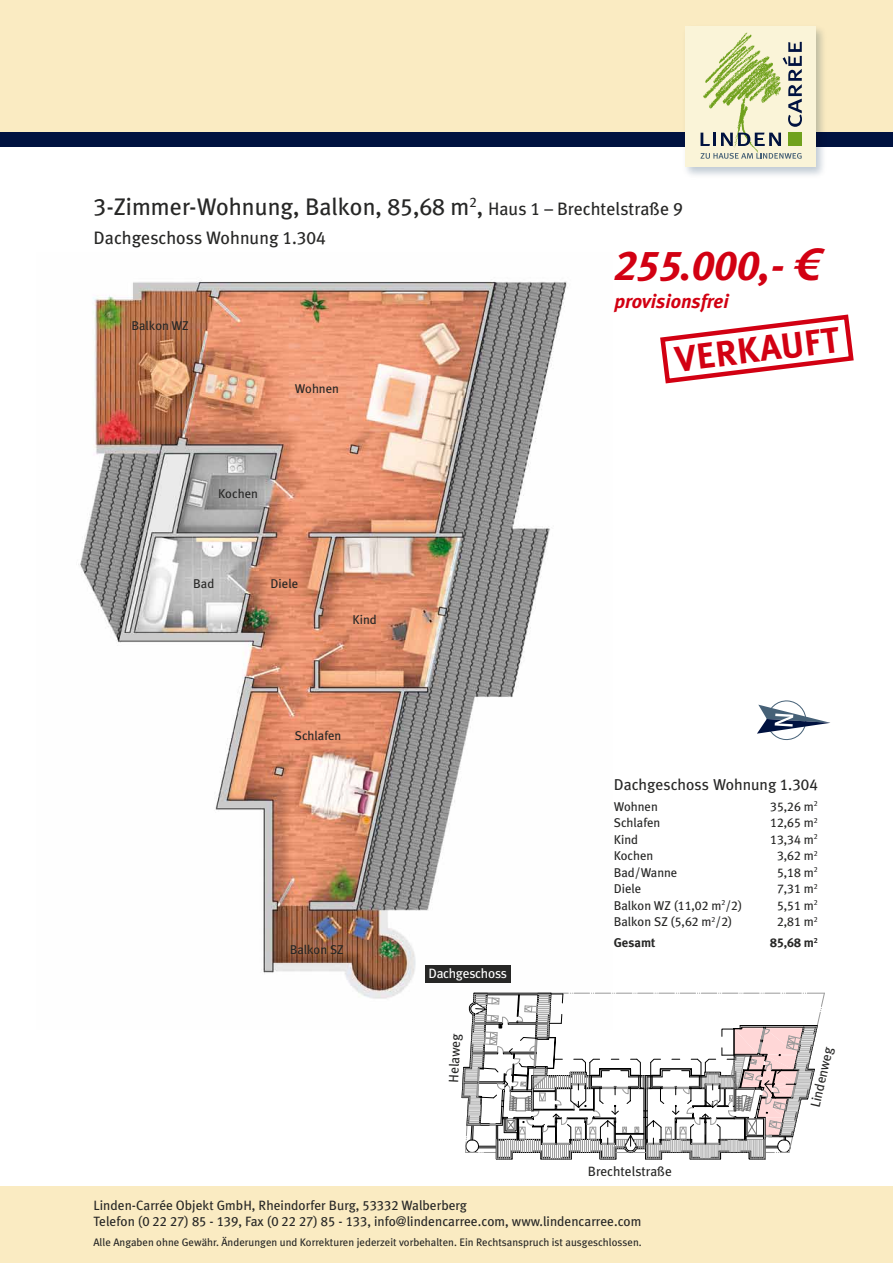
<style>
.page{position:relative;width:893px;height:1263px;background:#fff}
.page>*{position:absolute;margin:0;border:0;box-sizing:border-box;transform-origin:0 0}
.t1{font:italic 42px "Meta Plus Bold Caps";color:#d20012}
.t2{font:36px "Meta Plus Bold Caps";color:#d20012}
.t3{font:24px "Meta Plus";color:#272726}
.t4{font:italic 700 19.5px "Meta Plus";color:#d20012}
.t5{font:18px "Meta Plus";color:#272726}
.t6{font:15.75px "Meta Plus";color:#272726}
.t7{font:13.5px/16.2px "Meta Plus";color:#272726}
.t8{font:13.5px "Meta Plus";letter-spacing:-.02em;color:#fff}
.t9{font:12.75px "Meta Plus";color:#272726}
.t10{font:12.75px "Meta Plus Book Caps";color:#272726}
.t11{font:12.75px "Meta Plus Bold Caps";color:#272726}
.t12{font:700 12.75px "Meta Plus";color:#272726}
.t13{font:10.8px "Meta Plus";color:#272726}
.s1{font-family:"Meta Plus Book Caps"}
.s2{font-size:18px}
.s3{font-family:"Meta Plus Book Caps";font-size:18px}
.s4{font-family:"Linotype Euro Font Ato F";font-style:normal;font-size:45px}
.s5{font-family:"Meta Plus"}
.s6{font-family:"Meta Plus";font-weight:700}
</style>
<div class="page">
<div style="left:0;top:132px;width:893px;height:15px;background:#001240"></div>
<div style="left:0;top:0;width:893px;height:132px;background:#faebc2"></div>
<img style="left:685px;top:26px;width:138px;height:149px">
<div style="left:685px;top:27px;width:131px;height:140px;background:#faf4d8"></div>
<img style="left:700px;top:32px;width:83px;height:121px">
<svg style="left:700px;top:133px;width:81px;height:13px"></svg>
<svg style="left:700px;top:153px;width:102px;height:6px"></svg>
<div style="left:788px;top:133px;width:14px;height:13px;background:#70a11c"></div>
<svg style="left:783px;top:42px;width:19px;height:85px"></svg>
<div style="left:0;top:1186px;width:893px;height:77px;background:#faebc2"></div>
<img style="left:78px;top:280px;width:490px;height:719px">
<svg style="left:461px;top:992px;width:364px;height:168px"></svg>
<div style="left:425px;top:965px;width:85px;height:18px;background:#272726"></div>
<svg style="left:757px;top:700px;width:73px;height:40px"></svg>
<svg style="left:660px;top:314px;width:194px;height:70px"></svg>
<h3 class="t3" style="left:94px;top:192px;width:591px"><span class="s1">3</span>-Zimmer-Wohnung, Balkon, <span class="s1">85,68</span> m<sup>2</sup><span class="s1">,</span> <span class="s2">Haus</span> <span class="s3">1</span> <span class="s2">– Brechtelstraße</span> <span class="s3">9</span></h3>
<h3 class="t5" style="left:94px;top:227px;width:234px">Dachgeschoss Wohnung <span class="s1">1.304</span></h3>
<h1 class="t1" style="left:614px;top:241px;width:206px">255.000,- <span class="s4">6</span></h1>
<h3 class="t4" style="left:614px;top:290px;width:116px">provisionsfrei</h3>
<h2 class="t2" style="left:673px;top:339px;width:167px;rotate:-7deg">VERKAUFT</h2>
<p class="t9" style="left:132px;top:318px;width:59px">Balkon WZ</p>
<p class="t9" style="left:218px;top:486px;width:41px">Kochen</p>
<p class="t9" style="left:295px;top:382px;width:46px">Wohnen</p>
<p class="t9" style="left:193px;top:576px;width:23px">Bad</p>
<p class="t9" style="left:271px;top:576px;width:29px">Diele</p>
<p class="t9" style="left:352px;top:612px;width:26px">Kind</p>
<p class="t9" style="left:295px;top:728px;width:48px">Schlafen</p>
<p class="t9" style="left:290px;top:942px;width:55px">Balkon SZ</p>
<p class="t8" style="left:428px;top:966px;width:80px">Dachgeschoss</p>
<p class="t7" style="left:445px;top:1082px;width:51px;rotate:-87deg">Helaweg</p>
<p class="t6" style="left:614px;top:775px;width:206px">Dachgeschoss Wohnung <span class="s1">1.304</span></p>
<p class="t9" style="left:614px;top:799px;width:46px">Wohnen</p>
<p class="t10" style="left:770px;top:799px;width:49px">35,26 <span class="s5">m</span><sup>2</sup></p>
<p class="t9" style="left:614px;top:815px;width:48px">Schlafen</p>
<p class="t10" style="left:770px;top:815px;width:49px">12,65 <span class="s5">m</span><sup>2</sup></p>
<p class="t9" style="left:614px;top:832px;width:26px">Kind</p>
<p class="t10" style="left:770px;top:832px;width:49px">13,34 <span class="s5">m</span><sup>2</sup></p>
<p class="t9" style="left:614px;top:848px;width:41px">Kochen</p>
<p class="t10" style="left:777px;top:848px;width:42px">3,62 <span class="s5">m</span><sup>2</sup></p>
<p class="t9" style="left:614px;top:865px;width:65px">Bad/Wanne</p>
<p class="t10" style="left:777px;top:865px;width:42px">5,18 <span class="s5">m</span><sup>2</sup></p>
<p class="t9" style="left:614px;top:881px;width:29px">Diele</p>
<p class="t10" style="left:777px;top:881px;width:42px">7,31 <span class="s5">m</span><sup>2</sup></p>
<p class="t9" style="left:614px;top:898px;width:130px">Balkon WZ <span class="s1">(11,02</span> m<sup>2</sup><span class="s1">/2)</span></p>
<p class="t10" style="left:777px;top:898px;width:42px">5,51 <span class="s5">m</span><sup>2</sup></p>
<p class="t9" style="left:614px;top:914px;width:120px">Balkon SZ <span class="s1">(5,62</span> m<sup>2</sup><span class="s1">/2)</span></p>
<p class="t10" style="left:777px;top:914px;width:42px">2,81 <span class="s5">m</span><sup>2</sup></p>
<p class="t12" style="left:614px;top:935px;width:43px">Gesamt</p>
<p class="t11" style="left:770px;top:935px;width:49px">85,68 <span class="s6">m</span><sup>2</sup></p>
<p class="t7" style="left:588px;top:1163px;width:86px">Brechtelstraße</p>
<p class="t7" style="left:807px;top:1105px;width:63px;rotate:-77deg">Lindenweg</p>
<p class="t7" style="left:94px;top:1197px;width:549px">Linden-Carrée Objekt GmbH, Rheindorfer Burg, <span class="s1">53332</span> Walberberg<br>Telefon (<span class="s1">0 22 27</span>) <span class="s1">85 - 139</span>, Fax (<span class="s1">0 22 27</span>) <span class="s1">85 - 133</span>, info@lindencarree.com, www.lindencarree.com</p>
<p class="t13" style="left:94px;top:1236px;width:550px">Alle Angaben ohne Gewähr. Änderungen und Korrekturen jederzeit vorbehalten. Ein Rechtsanspruch ist ausgeschlossen.</p>
</div>
